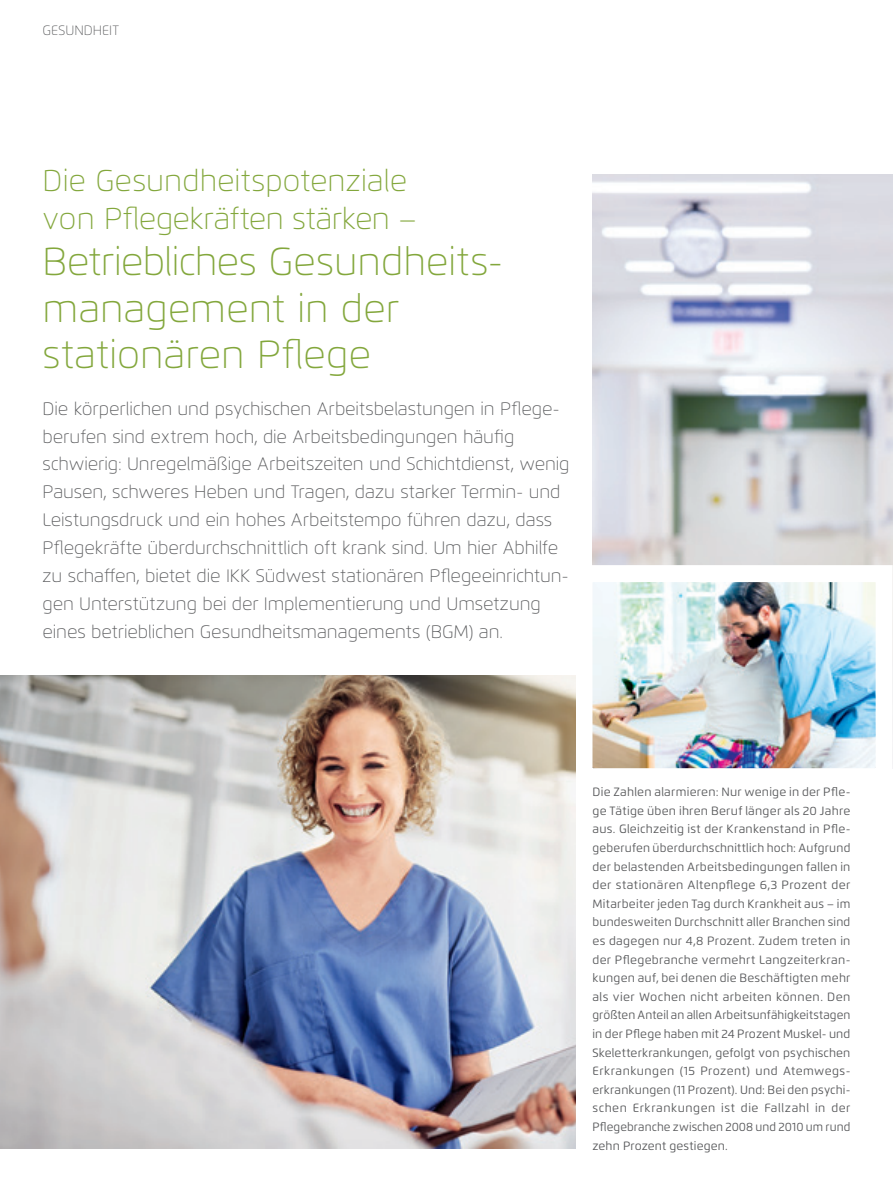
<style>
.page{position:relative;width:893px;height:1191px;background:#fff}
.page>*{position:absolute;margin:0;border:0;box-sizing:border-box;transform-origin:0 0}
.t1{font:100 39px/46.5px "Flexo";letter-spacing:-.005em;color:#83a73c}
.t2{font:100 30px/37.2px "Flexo";color:#83a73c}
.t3{font:100 18px/27.9px "Flexo";letter-spacing:-.005em;color:#57585a}
.t4{font:100 13.5px "Flexo";color:#57585a}
.t5{font:12px/18.6px "Flexo";letter-spacing:.01em;color:#57585a;text-align:justify}
</style>
<div class="page">
<img style="left:592px;top:174px;width:301px;height:382px">
<img style="left:575px;top:556px;width:318px;height:226px">
<img style="left:0;top:675px;width:575px;height:473px">
<p class="t4" style="left:43px;top:22px;width:78px">GESUNDHEIT</p>
<h2 class="t2" style="left:43px;top:162px;width:376px">Die Gesundheitspotenziale von Pflegekräften stärken –</h2>
<h1 class="t1" style="left:43px;top:238px;width:457px">Betriebliches Gesundheits&shy;management in der stationären Pflege</h1>
<p class="t3" style="left:43px;top:394px;width:529px">Die körperlichen und psychischen Arbeitsbelastungen in Pflege&shy;berufen sind extrem hoch, die Arbeitsbedingungen häufig schwierig: Unregelmäßige Arbeitszeiten und Schichtdienst, wenig Pausen, schweres Heben und Tragen, dazu starker Termin- und Leistungsdruck und ein hohes Arbeitstempo führen dazu, dass Pflegekräfte überdurchschnittlich oft krank sind. Um hier Abhilfe zu schaffen, bietet die IKK Südwest stationären Pflegeeinrichtun&shy;gen Unterstützung bei der Implementierung und Umsetzung eines betrieblichen Gesundheitsmanagements (BGM) an.</p>
<p class="t5" style="left:592px;top:782px;width:259px">Die Zahlen alarmieren: Nur wenige in der Pfle&shy;ge Tätige üben ihren Beruf länger als 20 Jahre aus. Gleichzeitig ist der Krankenstand in Pfle&shy;geberufen überdurchschnittlich hoch: Aufgrund der belastenden Arbeitsbedingungen fallen in der stationären Altenpflege 6,3 Prozent der Mitarbeiter jeden Tag durch Krankheit aus – im bundesweiten Durchschnitt aller Branchen sind es dagegen nur 4,8 Prozent. Zudem treten in der Pflegebranche vermehrt Langzeiterkran&shy;kungen auf, bei denen die Beschäftigten mehr als vier Wochen nicht arbeiten können. Den größten Anteil an allen Arbeitsunfähigkeitstagen in der Pflege haben mit 24 Prozent Muskel- und Skeletterkrankungen, gefolgt von psychischen Erkrankungen (15 Prozent) und Atemwegs&shy;erkrankungen (11 Prozent). Und: Bei den psychi&shy;schen Erkrankungen ist die Fallzahl in der Pflegebranche zwischen 2008 und 2010 um rund zehn Prozent gestiegen.</p>
</div>
